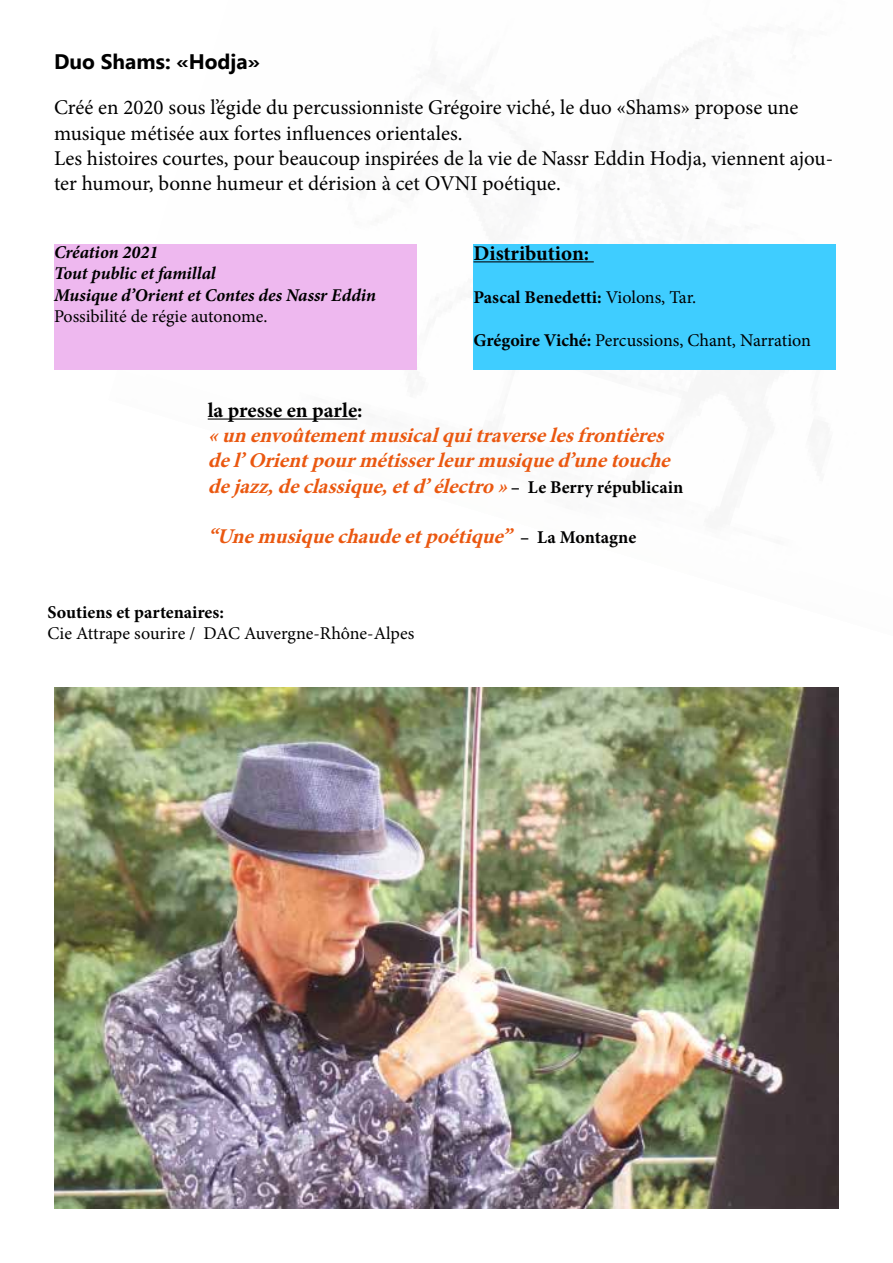
<style>
.page{position:relative;width:893px;height:1263px;background:#fff}
.page>*{position:absolute;margin:0;border:0;box-sizing:border-box;transform-origin:0 0}
.t1{font:21px/25.2px "Minion Pro";color:#000}
.t2{font:italic 700 21px/25.2px "Minion Pro";color:#ea5810}
.t3{font:700 21px "Minion Pro";color:#000}
.t4{font:700 21px "Gadugi";color:#000}
.t5{font:18px "Minion Pro";letter-spacing:-.005em;color:#000}
.t6{font:italic 700 18px/21.6px "Minion Pro";letter-spacing:-.005em;color:#000}
.t7{font:700 18px "Minion Pro";color:#000}
.s1{font-weight:400}
.s2{font-weight:700}
.s3{font-style:normal;font-size:18px;color:#000}
</style>
<div class="page">
<div style="left:473px;top:244px;width:363px;height:125px;background:#3fcdff"></div>
<hr style="left:473px;top:261px;width:121px;height:1px;background:#000">
<div style="left:54px;top:244px;width:363px;height:125px;background:#eeb8ef"></div>
<img style="left:54px;top:687px;width:785px;height:522px">
<hr style="left:208px;top:418px;width:149px;height:2px;background:#000">
<p class="t4" style="left:54px;top:49px;width:208px">Duo Shams: «Hodja»</p>
<p class="t1" style="left:54px;top:95px;width:781px">Créé en 2020 sous l’égide du percussionniste Grégoire viché, le duo «Shams» propose une musique métisée aux fortes influences orientales.<br>Les histoires courtes, pour beaucoup inspirées de la vie de Nassr Eddin Hodja, viennent ajou&shy;ter humour, bonne humeur et dérision à cet OVNI poétique.</p>
<p class="t6" style="left:54px;top:241px;width:324px">Création 2021<br>Tout public et famillal<br>Musique d’Orient et Contes des Nassr Eddin</p>
<p class="t5" style="left:54px;top:305px;width:215px">Possibilité de régie autonome.</p>
<p class="t3" style="left:473px;top:238px;width:117px">Distribution:</p>
<p class="t7" style="left:473px;top:285px;width:224px">Pascal Benedetti: <span class="s1">Violons, Tar.</span></p>
<p class="t5" style="left:473px;top:328px;width:339px"><span class="s2">Grégoire Viché:</span> Percussions, Chant, Narration</p>
<p class="t3" style="left:208px;top:395px;width:156px">la presse en parle:</p>
<p class="t2" style="left:208px;top:423px;width:477px">«unenvoûtementmusicalquitraverselesfrontières del’Orientpourmétisserleurmusiqued’unetouche dejazz,declassique,etd’électro» <span class="s3">– L e B e r r y r é p u b l i c a i n</span></p>
<p class="t2" style="left:208px;top:523px;width:430px">“Unemusiquechaudeetpoétique” <span class="s3">– L a M o n t a g n e</span></p>
<p class="t7" style="left:48px;top:599px;width:178px">Soutiens et partenaires:</p>
<p class="t5" style="left:48px;top:622px;width:368px">Cie Attrape sourire / DAC Auvergne-Rhône-Alpes</p>
</div>
